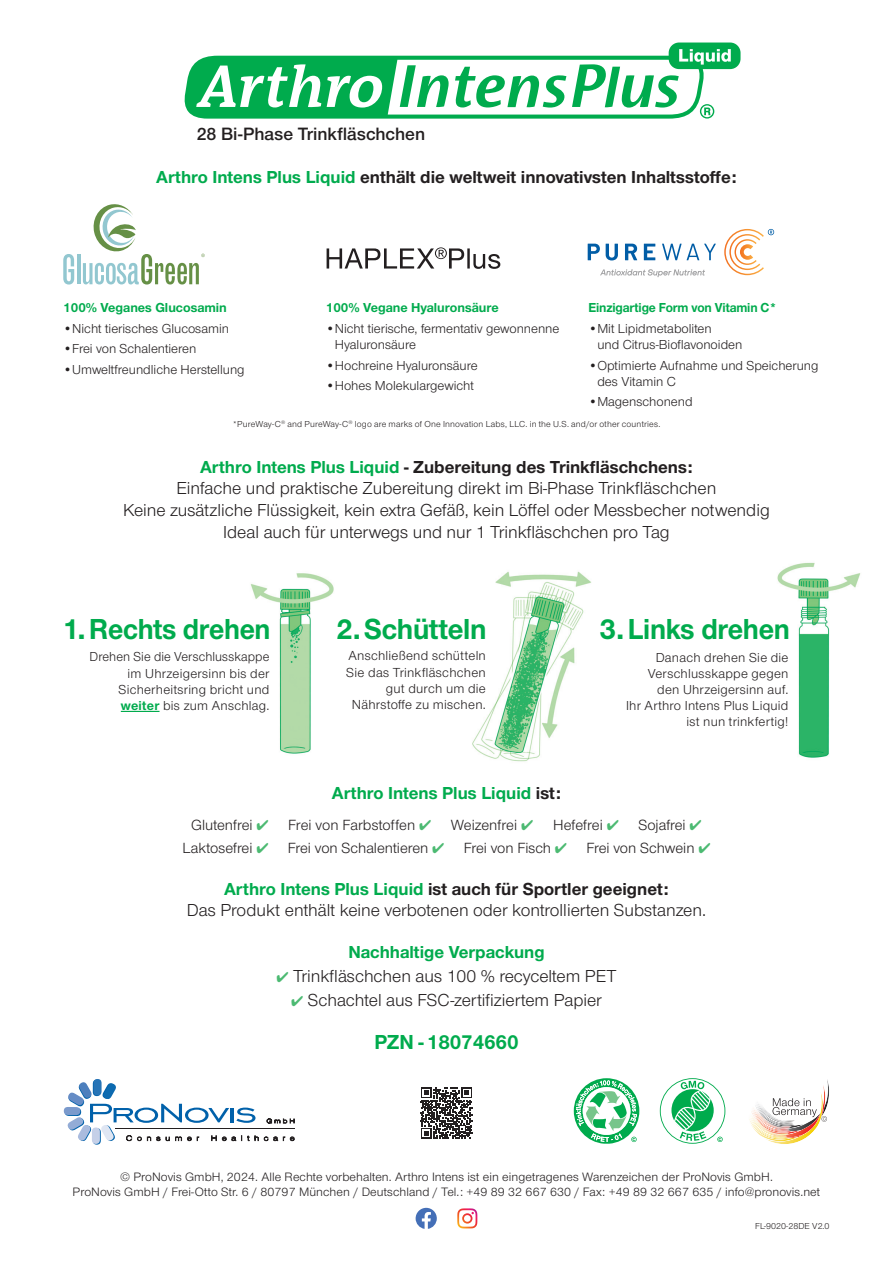
<style>
.page{position:relative;width:893px;height:1263px;background:#fff}
.page>*{position:absolute;margin:0;border:0;box-sizing:border-box;transform-origin:0 0}
.t1{font:700 30px "Nimbus San Nov";letter-spacing:-.01em;color:#00ab4d}
.t2{font:700 21px "Nimbus San Nov";letter-spacing:-.01em;color:#00ab4d}
.t3{font:18.6px "Nimbus San Nov Sem Bol";letter-spacing:-.005em;color:#231f20}
.t4{font:18px/21.6px "Nimbus San Nov";color:#231f20;text-align:center}
.t5{font:700 18px "Nimbus San Nov";color:#231f20}
.t6{font:700 18px "Nimbus San Nov";color:#00ab4d}
.t7{font:15.3px "Nimbus San Nov";color:#231f20}
.t8{font:13.5px/16.2px "Nimbus San Nov";color:#231f20}
.t9{font:13.5px/16.2px "Nimbus San Nov";letter-spacing:.02em;color:#231f20;text-align:right}
.t10{font:700 13.5px "Nimbus San Nov";color:#00ab4d}
.t11{font:700 13.5px "Nimbus San Nov";color:#00ab4d;scale:.96 1}
.t12{font:12.6px/15.1px "Nimbus San Nov";letter-spacing:.005em;color:#231f20;text-align:center}
.t13{font:9px "Nimbus San Nov";letter-spacing:.02em;color:#231f20}
.s1{color:#00ab4d}
.s2{font-weight:700;color:#00ab4d}
.s3{font-weight:700}
.s4{color:#231f20}
.s5{color:#4cba72}
</style>
<div class="page">
<svg style="left:457px;top:1208px;width:20px;height:20px"></svg>
<svg style="left:416px;top:1208px;width:21px;height:21px"></svg>
<hr style="left:115px;top:1129px;width:180px;height:1px;background:#231f20">
<div style="left:93px;top:1128px;width:8px;height:16px;background:#2274b4;border-radius:4px"></div>
<div style="left:64px;top:1107px;width:16px;height:8px;background:#7b9acc;border-radius:4px"></div>
<div style="left:92px;top:1127px;width:8px;height:17px;background:#c5d0e8;border-radius:4px"></div>
<svg style="left:67px;top:1081px;width:191px;height:61px"></svg>
<svg style="left:264px;top:1137px;width:30px;height:4px"></svg>
<svg style="left:267px;top:1118px;width:27px;height:5px"></svg>
<svg style="left:421px;top:1087px;width:51px;height:52px"></svg>
<svg style="left:588px;top:244px;width:12px;height:16px"></svg>
<svg style="left:606px;top:244px;width:12px;height:16px"></svg>
<svg style="left:625px;top:244px;width:12px;height:16px"></svg>
<svg style="left:644px;top:244px;width:11px;height:16px"></svg>
<svg style="left:662px;top:244px;width:54px;height:16px"></svg>
<svg style="left:600px;top:269px;width:105px;height:8px"></svg>
<svg style="left:724px;top:229px;width:50px;height:46px"></svg>
<svg style="left:63px;top:254px;width:11px;height:31px"></svg>
<hr style="left:77px;top:254px;width:3px;height:30px;background:#92c7d0">
<svg style="left:83px;top:204px;width:122px;height:81px"></svg>
<svg style="left:327px;top:247px;width:173px;height:22px"></svg>
<div style="left:669px;top:43px;width:71px;height:26px;background:#00ab4d;border-radius:10px"></div>
<svg style="left:184px;top:49px;width:547px;height:70px"></svg>
<svg style="left:660px;top:1078px;width:65px;height:66px"></svg>
<svg style="left:749px;top:1079px;width:80px;height:65px"></svg>
<svg style="left:574px;top:1078px;width:65px;height:66px"></svg>
<img style="left:777px;top:562px;width:84px;height:196px">
<img style="left:472px;top:571px;width:119px;height:191px">
<img style="left:250px;top:573px;width:84px;height:181px">
<hr style="left:121px;top:711px;width:39px;height:1px;background:#00ab4d">
<p class="t3" style="left:197px;top:127px;width:230px">28 Bi-Phase Trinkfläschchen</p>
<p class="t5" style="left:156px;top:171px;width:582px"><span class="s1">Arthro Intens Plus Liquid</span> enthält die weltweit innovativsten Inhaltsstoffe:</p>
<p class="t10" style="left:63px;top:303px;width:165px">100% Veganes Glucosamin</p>
<p class="t8" style="left:63px;top:321px;width:167px">• Nicht tierisches Glucosamin</p>
<p class="t8" style="left:63px;top:342px;width:135px">• Frei von Schalentieren</p>
<p class="t8" style="left:63px;top:363px;width:183px">• Umweltfreundliche Herstellung</p>
<p class="t11" style="left:588px;top:303px;width:198px">Einzigartige Form von Vitamin C*</p>
<p class="t8" style="left:597px;top:321px;width:146px;text-indent:-9px">• Mit Lipidmetaboliten<br>und Citrus-Bioflavonoiden</p>
<p class="t8" style="left:597px;top:358px;width:223px;text-indent:-9px">• Optimierte Aufnahme und Speicherung des Vitamin C</p>
<p class="t8" style="left:588px;top:395px;width:106px">• Magenschonend</p>
<p class="t13" style="left:233px;top:421px;width:429px">*PureWay-C<sup>®</sup> and PureWay-C<sup>®</sup> logo are marks of One Innovation Labs, LLC. in the U.S. and/or other countries.</p>
<p class="t10" style="left:326px;top:303px;width:174px">100% Vegane Hyaluronsäure</p>
<p class="t8" style="left:335px;top:321px;width:226px;text-indent:-9px">• Nicht tierische, fermentativ gewonnenne<br>Hyaluronsäure</p>
<p class="t8" style="left:326px;top:358px;width:153px">• Hochreine Hyaluronsäure</p>
<p class="t8" style="left:326px;top:379px;width:150px">• Hohes Molekulargewicht</p>
<p class="t4" style="left:123px;top:458px;width:648px"><span class="s2">Arthro Intens Plus Liquid</span> <span class="s3">- Zubereitung des Trinkfläschchens:<br></span>Einfache und praktische Zubereitung direkt im Bi-Phase Trinkfläschchen<br>Keine zusätzliche Flüssigkeit, kein extra Gefäß, kein Löffel oder Messbecher notwendig Ideal auch für unterwegs und nur 1 Trinkfläschchen pro Tag</p>
<h1 class="t1" style="left:336px;top:618px;width:152px">2.Schütteln</h1>
<h1 class="t1" style="left:63px;top:618px;width:210px">1.Rechts drehen</h1>
<p class="t9" style="left:89px;top:650px;width:181px">Drehen Sie die Verschlusskappe im Uhrzeigersinn bis der<br>Sicherheitsring bricht und <span class="s2">weiter</span> bis zum Anschlag.</p>
<p class="t9" style="left:346px;top:649px;width:141px">Anschließend schütteln<br>Sie das Trinkfläschchen gut durch um die<br>Nährstoffe zu mischen.</p>
<p class="t6" style="left:332px;top:786px;width:231px">Arthro Intens Plus Liquid <span class="s4">ist:</span></p>
<h1 class="t1" style="left:600px;top:619px;width:192px">3.Links drehen</h1>
<p class="t8" style="left:626px;top:650px;width:164px;text-align:right">Danach drehen Sie die<br>Verschlusskappe gegen den Uhrzeigersinn auf.<br>Ihr Arthro Intens Plus Liquid ist nun trinkfertig!</p>
<p class="t7" style="left:191px;top:819px;width:79px">Glutenfrei <span class="s5">✔</span></p>
<p class="t7" style="left:288px;top:819px;width:144px">Frei von Farbstoffen <span class="s5">✔</span></p>
<p class="t7" style="left:451px;top:819px;width:84px">Weizenfrei <span class="s5">✔</span></p>
<p class="t7" style="left:553px;top:819px;width:67px">Hefefrei <span class="s5">✔</span></p>
<p class="t7" style="left:638px;top:819px;width:65px">Sojafrei <span class="s5">✔</span></p>
<p class="t7" style="left:182px;top:843px;width:88px">Laktosefrei <span class="s5">✔</span></p>
<p class="t7" style="left:288px;top:843px;width:158px">Frei von Schalentieren <span class="s5">✔</span></p>
<p class="t7" style="left:464px;top:843px;width:105px">Frei von Fisch <span class="s5">✔</span></p>
<p class="t7" style="left:587px;top:843px;width:125px">Frei von Schwein <span class="s5">✔</span></p>
<p class="t4" style="left:187px;top:880px;width:521px"><span class="s2">Arthro Intens Plus Liquid</span> <span class="s3">ist auch für Sportler geeignet:<br></span>Das Produkt enthält keine verbotenen oder kontrollierten Substanzen.</p>
<p class="t6" style="left:348px;top:946px;width:198px">Nachhaltige Verpackung</p>
<p class="t4" style="left:276px;top:967px;width:342px"><span class="s5">✔</span> Trinkfläschchen aus 100 % recyceltem PET</p>
<p class="t4" style="left:291px;top:990px;width:312px"><span class="s5">✔</span> Schachtel aus FSC-zertifiziertem Papier</p>
<p class="t2" style="left:374px;top:1034px;width:146px">PZN - 18074660</p>
<p class="t12" style="left:73px;top:1170px;width:749px">© ProNovis GmbH, 2024. Alle Rechte vorbehalten. Arthro Intens ist ein eingetragenes Warenzeichen der ProNovis GmbH.<br>ProNovis GmbH / Frei-Otto Str. 6 / 80797 München / Deutschland / Tel.: +49 89 32 667 630 / Fax: +49 89 32 667 635 / info@pronovis.net</p>
<p class="t13" style="left:755px;top:1223px;width:76px">FL-9020-28DE V2.0</p>
</div>
